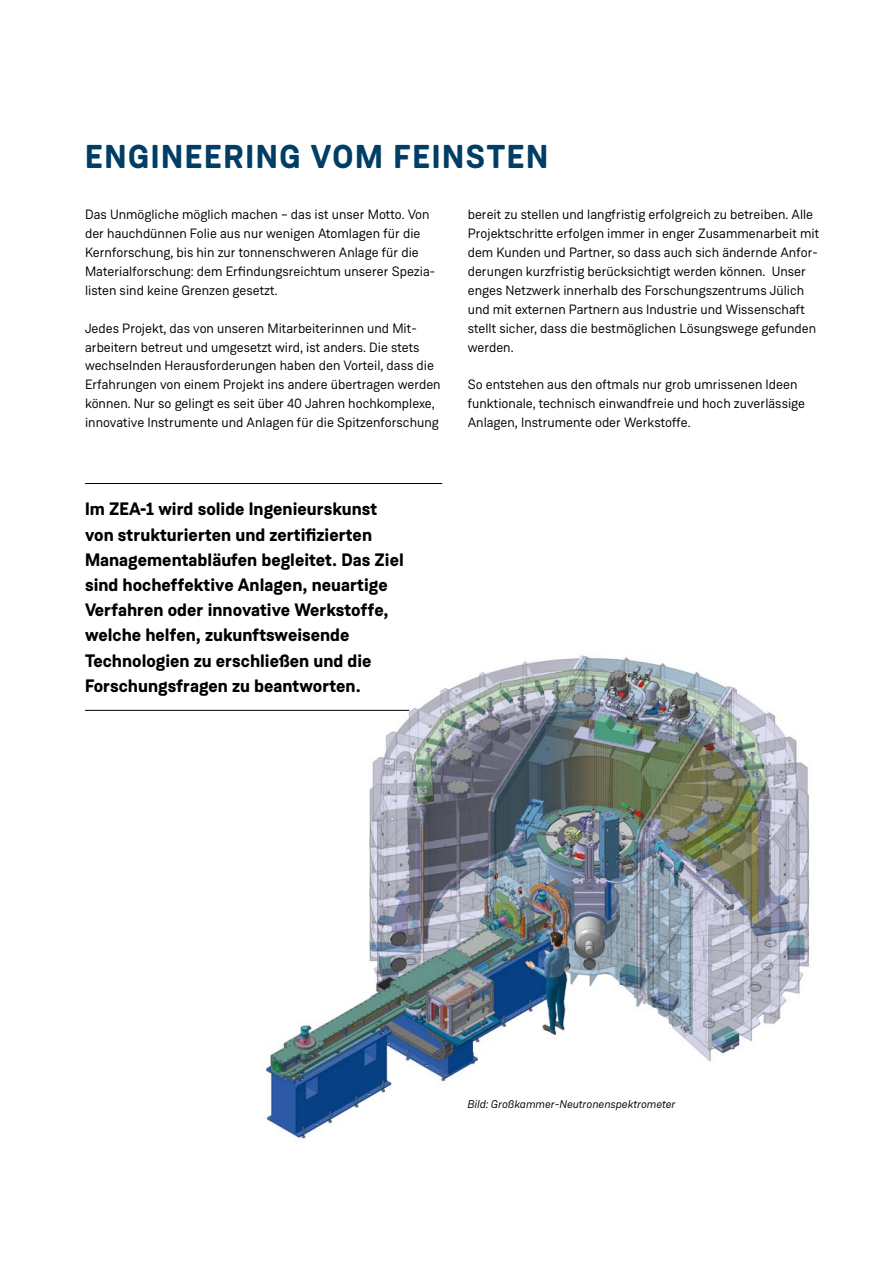
<style>
.page{position:relative;width:893px;height:1263px;background:#fff}
.page>*{position:absolute;margin:0;border:0;box-sizing:border-box;transform-origin:0 0}
.t1{font:700 33px "Weissenhof Grotesk";letter-spacing:.05em;color:#003e66}
.t2{font:700 18px/25.2px "Weissenhof Grotesk";color:#000}
.t3{font:13.5px/18.9px "Weissenhof Grotesk";color:#000}
.t4{font:italic 11.25px "Weissenhof Grotesk";color:#000}
</style>
<div class="page">
<img style="left:253px;top:654px;width:557px;height:485px">
<hr style="left:85px;top:483px;width:357px;height:1px;background:#000">
<hr style="left:85px;top:710px;width:324px;height:1px;background:#000">
<h1 class="t1" style="left:85px;top:136px;width:465px">ENGINEERING VOM FEINSTEN</h1>
<p class="t3" style="left:85px;top:205px;width:352px">Das Unmögliche möglich machen – das ist unser Motto. Von der hauchdünnen Folie aus nur wenigen Atomlagen für die Kernforschung, bis hin zur tonnenschweren Anlage für die Materialforschung: dem Erfindungsreichtum unserer Spezia&shy;listen sind keine Grenzen gesetzt.</p>
<p class="t3" style="left:85px;top:318px;width:357px">Jedes Projekt, das von unseren Mitarbeiterinnen und Mit&shy;arbeitern betreut und umgesetzt wird, ist anders. Die stets wechselnden Herausforderungen haben den Vorteil, dass die Erfahrungen von einem Projekt ins andere übertragen werden können. Nur so gelingt es seit über 40 Jahren hochkomplexe, innovative Instrumente und Anlagen für die Spitzenforschung</p>
<p class="t3" style="left:468px;top:205px;width:353px">bereit zu stellen und langfristig erfolgreich zu betreiben. Alle Projektschritte erfolgen immer in enger Zusammenarbeit mit dem Kunden und Partner, so dass auch sich ändernde Anfor&shy;derungen kurzfristig berücksichtigt werden können. Unser enges Netzwerk innerhalb des Forschungszentrums Jülich und mit externen Partnern aus Industrie und Wissenschaft stellt sicher, dass die bestmöglichen Lösungswege gefunden werden.</p>
<p class="t3" style="left:468px;top:375px;width:339px">So entstehen aus den oftmals nur grob umrissenen Ideen funktionale, technisch einwandfreie und hoch zuverlässige<br>Anlagen, Instrumente oder Werkstoffe.</p>
<p class="t2" style="left:85px;top:497px;width:320px">Im ZEA-1 wird solide Ingenieurskunst von strukturierten und zertifizierten Managementabläufen begleitet. Das Ziel sind hocheffektive Anlagen, neuartige Verfahren oder innovative Werkstoffe, welche helfen, zukunftsweisende Technologien zu erschließen und die Forschungsfragen zu beantworten.</p>
<p class="t4" style="left:468px;top:1097px;width:210px">Bild: Großkammer-Neutronenspektrometer</p>
</div>
